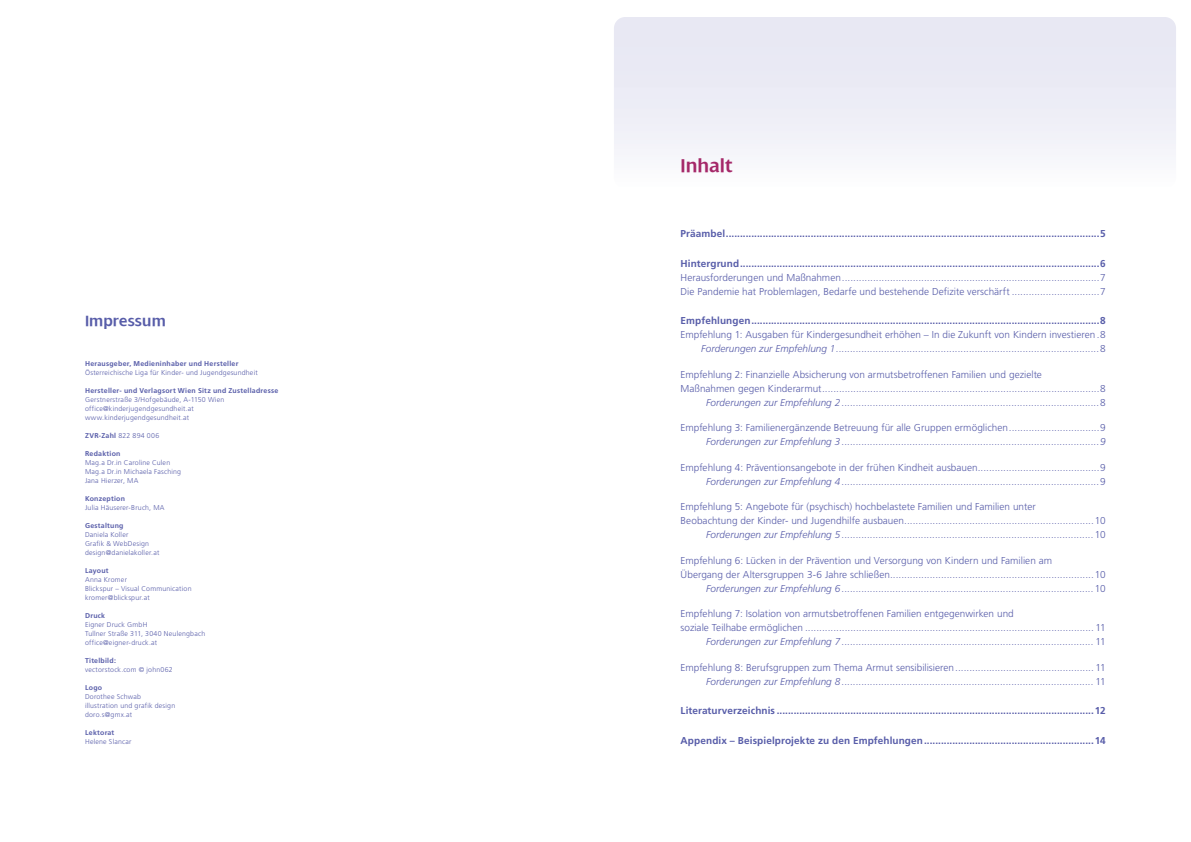
<style>
.page{position:relative;width:1191px;height:842px;background:#fff}
.page>*{position:absolute;margin:0;border:0;box-sizing:border-box;transform-origin:0 0}
.t1{font:600 20px "Dialog";letter-spacing:.005em;color:#a52869}
.t2{font:600 16px "Dialog";letter-spacing:.005em;color:#585da9}
.t3{font:italic 300 10px/14px "Frutiger";letter-spacing:.005em;color:#585da9;text-align:right}
.t4{font:300 10px/14px "Frutiger";color:#585da9}
.t5{font:700 10px "Frutiger";letter-spacing:.01em;color:#585da9}
.t6{font:300 7px/9px "Frutiger";letter-spacing:.03em;color:#585da9}
.t7{font:700 7px "Frutiger";letter-spacing:.035em;color:#585da9}
.s1{font-weight:700}
.s2{font-style:normal}
</style>
<div class="page">
<div style="left:614px;top:17px;width:562px;height:172px;background:linear-gradient(to bottom,#e4e4f1,#fafafc);border-radius:11px"></div>
<h2 class="t2" style="left:85px;top:312px;width:82px">Impressum</h2>
<p class="t7" style="left:85px;top:360px;width:155px">Herausgeber, Medieninhaber und Hersteller</p>
<p class="t6" style="left:85px;top:368px;width:174px">Österreichische Liga für Kinder- und Jugendgesundheit</p>
<p class="t7" style="left:85px;top:387px;width:195px">Hersteller- und Verlagsort Wien Sitz und Zustelladresse</p>
<p class="t6" style="left:85px;top:395px;width:141px">Gerstnerstraße 3/Hofgebäude, A-1150 Wien office@kinderjugendgesundheit.at www.kinderjugendgesundheit.at</p>
<p class="t6" style="left:85px;top:431px;width:76px"><span class="s1">ZVR-Zahl</span> 822 894 006</p>
<p class="t7" style="left:85px;top:450px;width:37px">Redaktion</p>
<p class="t6" style="left:85px;top:458px;width:98px">Mag.a Dr.in Caroline Culen<br>Mag.a Dr.in Michaela Fasching<br>Jana Hierzer, MA</p>
<p class="t7" style="left:85px;top:495px;width:41px">Konzeption</p>
<p class="t6" style="left:85px;top:503px;width:81px">Julia Häuserer-Bruch, MA</p>
<p class="t7" style="left:85px;top:522px;width:40px">Gestaltung</p>
<p class="t6" style="left:85px;top:530px;width:76px">Daniela Koller<br>Grafik &amp; WebDesign design@danielakoller.at</p>
<p class="t7" style="left:85px;top:567px;width:25px">Layout</p>
<p class="t6" style="left:85px;top:575px;width:108px">Anna Kromer<br>Blickspur – Visual Communication kromer@blickspur.at</p>
<p class="t7" style="left:85px;top:612px;width:22px">Druck</p>
<p class="t6" style="left:85px;top:620px;width:122px">Eigner Druck GmbH<br>Tullner Straße 311, 3040 Neulengbach office@eigner-druck.at</p>
<p class="t7" style="left:85px;top:657px;width:32px">Titelbild:</p>
<p class="t6" style="left:85px;top:665px;width:89px">vectorstock.com © john062</p>
<p class="t7" style="left:85px;top:684px;width:19px">Logo</p>
<p class="t6" style="left:85px;top:692px;width:92px">Dorothee Schwab illustration und grafik design doro.s@gmx.at</p>
<p class="t7" style="left:85px;top:729px;width:31px">Lektorat</p>
<p class="t6" style="left:85px;top:737px;width:48px">Helene Slancar</p>
<h1 class="t1" style="left:680px;top:155px;width:53px">Inhalt</h1>
<p class="t5" style="left:680px;top:228px;width:427px">Präambel....................................................................................................................................5</p>
<p class="t5" style="left:680px;top:258px;width:427px">Hintergrund...............................................................................................................................6</p>
<p class="t4" style="left:680px;top:271px;width:427px">Herausforderungen und Maßnahmen...........................................................................................7<br>Die Pandemie hat Problemlagen, Bedarfe und bestehende Defizite verschärft ...............................7</p>
<p class="t5" style="left:680px;top:315px;width:427px">Empfehlungen...........................................................................................................................8</p>
<p class="t3" style="left:680px;top:328px;width:427px"><span class="s2">Empfehlung 1: Ausgaben für Kindergesundheit erhöhen – In die Zukunft von Kindern investieren.8<br></span>Forderungen zur Empfehlung 1.............................................................................................<span class="s2">8</span></p>
<p class="t4" style="left:680px;top:368px;width:363px">Empfehlung 2: Finanzielle Absicherung von armutsbetroffenen Familien und gezielte</p>
<p class="t4" style="left:680px;top:382px;width:426px">Maßnahmen gegen Kinderarmut..................................................................................................8</p>
<p class="t3" style="left:706px;top:396px;width:401px">Forderungen zur Empfehlung 2 ...........................................................................................<span class="s2">8</span></p>
<p class="t4" style="left:680px;top:421px;width:426px">Empfehlung 3: Familienergänzende Betreuung für alle Gruppen ermöglichen................................9</p>
<p class="t3" style="left:706px;top:435px;width:401px">Forderungen zur Empfehlung 3 ...........................................................................................9</p>
<p class="t3" style="left:680px;top:461px;width:426px"><span class="s2">Empfehlung 4: Präventionsangebote in der frühen Kindheit ausbauen...........................................9<br></span>Forderungen zur Empfehlung 4 ...........................................................................................<span class="s2">9</span></p>
<p class="t4" style="left:680px;top:500px;width:357px">Empfehlung 5: Angebote für (psychisch) hochbelastete Familien und Familien unter</p>
<p class="t4" style="left:680px;top:514px;width:427px">Beobachtung der Kinder- und Jugendhilfe ausbauen...................................................................10</p>
<p class="t3" style="left:706px;top:528px;width:401px">Forderungen zur Empfehlung 5 .........................................................................................<span class="s2">10</span></p>
<p class="t4" style="left:680px;top:554px;width:373px">Empfehlung 6: Lücken in der Prävention und Versorgung von Kindern und Familien am</p>
<p class="t4" style="left:680px;top:568px;width:427px">Übergang der Altersgruppen 3-6 Jahre schließen........................................................................10</p>
<p class="t3" style="left:706px;top:582px;width:401px">Forderungen zur Empfehlung 6 .........................................................................................<span class="s2">10</span></p>
<p class="t4" style="left:680px;top:607px;width:335px">Empfehlung 7: Isolation von armutsbetroffenen Familien entgegenwirken und</p>
<p class="t4" style="left:680px;top:621px;width:426px">soziale Teilhabe ermöglichen ...................................................................................................... 11</p>
<p class="t3" style="left:706px;top:635px;width:401px">Forderungen zur Empfehlung 7 ......................................................................................... <span class="s2">11</span></p>
<p class="t3" style="left:680px;top:661px;width:426px"><span class="s2">Empfehlung 8: Berufsgruppen zum Thema Armut sensibilisieren................................................. 11<br></span>Forderungen zur Empfehlung 8 ......................................................................................... <span class="s2">11</span></p>
<p class="t5" style="left:680px;top:705px;width:427px">Literaturverzeichnis ................................................................................................................12</p>
<p class="t5" style="left:680px;top:735px;width:426px">Appendix – Beispielprojekte zu den Empfehlungen............................................................14</p>
</div>
